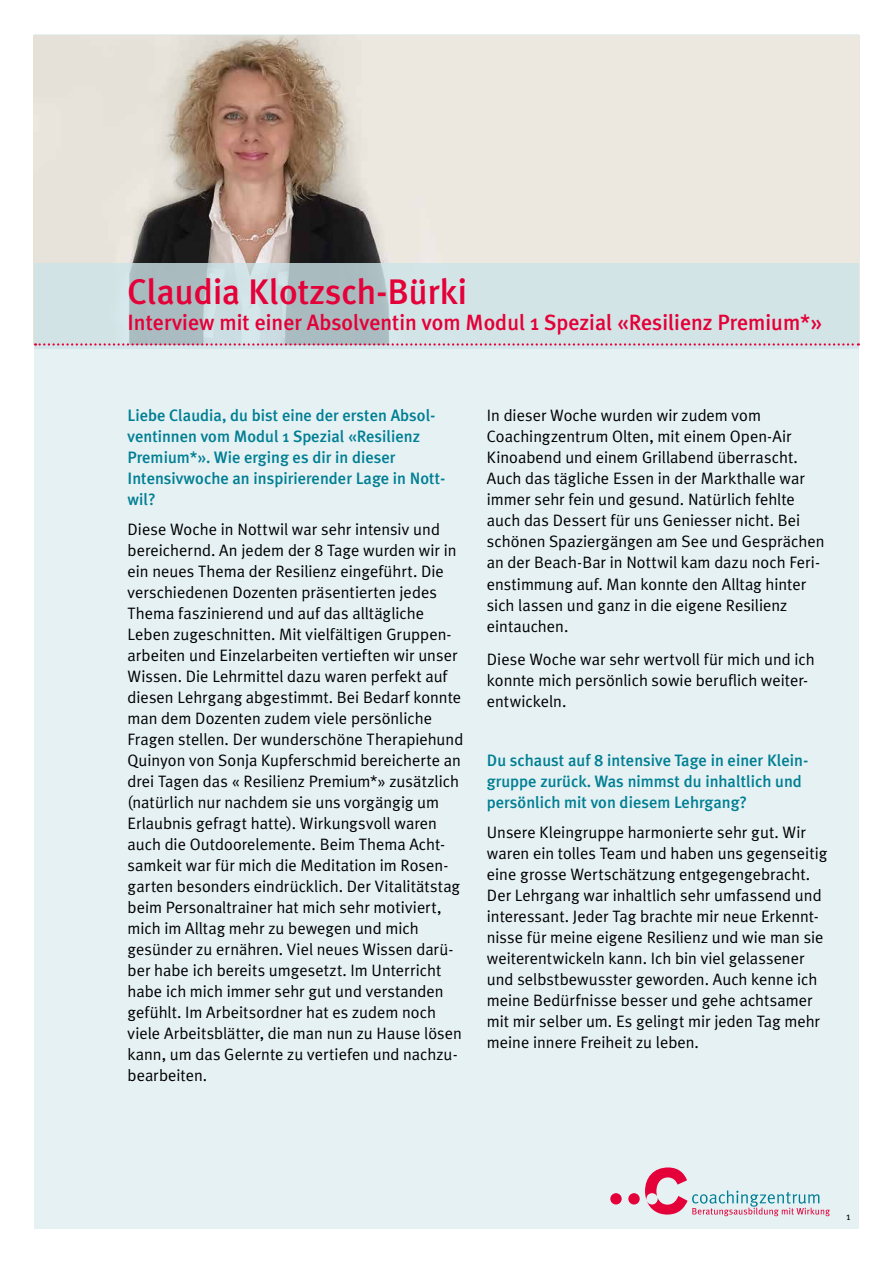
<style>
.page{position:relative;width:893px;height:1263px;background:#fff}
.page>*{position:absolute;margin:0;border:0;box-sizing:border-box;transform-origin:0 0}
.t1{font:500 35.55px "Meta Plus";color:#e40038}
.t2{font:500 22.05px "Meta Plus";color:#e40038}
.t3{font:16.5px/21px "Meta Plus Normal";color:#000}
.t4{font:500 16.5px/21px "Meta Plus";color:#007f93}
.t5{font:10.5px "Meta Plus Normal";color:#000}
</style>
<div class="page">
<div style="left:34px;top:34px;width:825px;height:1195px;background:#e6f1f4"></div>
<img style="left:34px;top:36px;width:825px;height:228px">
<svg style="left:34px;top:264px;width:825px;height:85px;background:#c9dbde"></svg>
<svg style="left:35px;top:343px;width:824px;height:3px;background:#d2a1b3"></svg>
<div style="left:610px;top:1193px;width:12px;height:11px;background:#e40038;border-radius:50%"></div>
<div style="left:628px;top:1193px;width:12px;height:11px;background:#e40038;border-radius:50%"></div>
<svg style="left:645px;top:1167px;width:185px;height:49px"></svg>
<h1 class="t1" style="left:128px;top:271px;width:341px">Claudia Klotzsch-Bürki</h1>
<h2 class="t2" style="left:128px;top:309px;width:696px">Interview mit einer Absolventin vom Modul 1 Spezial «Resilienz Premium*»</h2>
<p class="t4" style="left:128px;top:405px;width:319px">Liebe Claudia, du bist eine der ersten Absol&shy;ventinnen vom Modul 1 Spezial «Resilienz Premium*». Wie erging es dir in dieser Intensivwoche an inspirierender Lage in Nott&shy;wil?</p>
<p class="t3" style="left:128px;top:518px;width:337px">Diese Woche in Nottwil war sehr intensiv und bereichernd. An jedem der 8 Tage wurden wir in ein neues Thema der Resilienz eingeführt. Die verschiedenen Dozenten präsentierten jedes Thema faszinierend und auf das alltägliche Leben zugeschnitten. Mit vielfältigen Gruppen&shy;arbeiten und Einzelarbeiten vertieften wir unser Wissen. Die Lehrmittel dazu waren perfekt auf diesen Lehrgang abgestimmt. Bei Bedarf konnte man dem Dozenten zudem viele persönliche Fragen stellen. Der wunderschöne Therapiehund Quinyon von Sonja Kupferschmid bereicherte an drei Tagen das « Resilienz Premium*» zusätzlich (natürlich nur nachdem sie uns vorgängig um Erlaubnis gefragt hatte). Wirkungsvoll waren auch die Outdoorelemente. Beim Thema Acht&shy;samkeit war für mich die Meditation im Rosen&shy;garten besonders eindrücklich. Der Vitalitätstag beim Personaltrainer hat mich sehr motiviert, mich im Alltag mehr zu bewegen und mich gesünder zu ernähren. Viel neues Wissen darü&shy;ber habe ich bereits umgesetzt. Im Unterricht habe ich mich immer sehr gut und verstanden gefühlt. Im Arbeitsordner hat es zudem noch viele Arbeitsblätter, die man nun zu Hause lösen kann, um das Gelernte zu vertiefen und nachzu&shy;bearbeiten.</p>
<p class="t3" style="left:487px;top:405px;width:339px">In dieser Woche wurden wir zudem vom Coachingzentrum Olten, mit einem Open-Air Kinoabend und einem Grillabend überrascht.<br>Auch das tägliche Essen in der Markthalle war immer sehr fein und gesund. Natürlich fehlte auch das Dessert für uns Geniesser nicht. Bei schönen Spaziergängen am See und Gesprächen an der Beach-Bar in Nottwil kam dazu noch Feri&shy;enstimmung auf. Man konnte den Alltag hinter sich lassen und ganz in die eigene Resilienz eintauchen.</p>
<p class="t3" style="left:487px;top:649px;width:329px">Diese Woche war sehr wertvoll für mich und ich konnte mich persönlich sowie beruflich weiter&shy;entwickeln.</p>
<p class="t4" style="left:487px;top:750px;width:323px">Du schaust auf 8 intensive Tage in einer Klein&shy;gruppe zurück. Was nimmst du inhaltlich und persönlich mit von diesem Lehrgang?</p>
<p class="t3" style="left:487px;top:821px;width:342px">Unsere Kleingruppe harmonierte sehr gut. Wir waren ein tolles Team und haben uns gegenseitig eine grosse Wertschätzung entgegengebracht.<br>Der Lehrgang war inhaltlich sehr umfassend und interessant. Jeder Tag brachte mir neue Erkennt&shy;nisse für meine eigene Resilienz und wie man sie weiterentwickeln kann. Ich bin viel gelassener und selbstbewusster geworden. Auch kenne ich meine Bedürfnisse besser und gehe achtsamer mit mir selber um. Es gelingt mir jeden Tag mehr meine innere Freiheit zu leben.</p>
<p class="t5" style="left:846px;top:1211px;width:6px">1</p>
</div>
